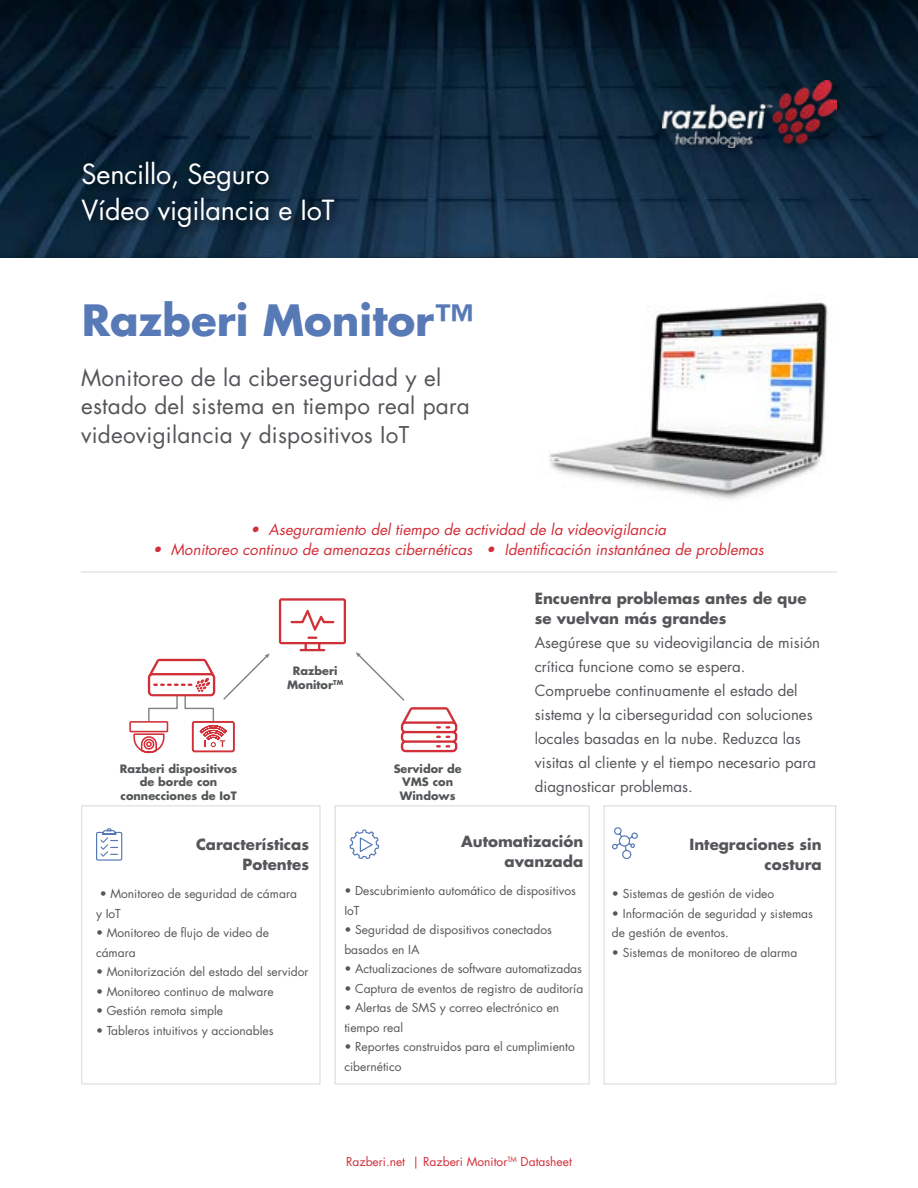
<style>
.page{position:relative;width:918px;height:1188px;background:#fff}
.page>*{position:absolute;margin:0;border:0;box-sizing:border-box;transform-origin:0 0}
.t1{font:700 42px "Futura Std";color:#577ab7}
.t2{font:27px/36px "Futura Std";letter-spacing:-.005em;color:#fff}
.t3{font:22.5px/28.5px "Futura Std";letter-spacing:.01em;color:#55565a}
.t4{font:15px/24px "Futura Std";color:#55565a}
.t5{font:italic 15px "Futura Std";color:#d12e38}
.t6{font:700 15px/19.5px "Futura Std";color:#55565a;text-align:right}
.t7{font:12px/19.5px "Futura Std";color:#55565a}
.t8{font:12px "Futura Std";color:#d12e38}
.t9{font:700 11.25px/13.5px "Futura Std";color:#545759;text-align:center}
</style>
<div class="page">
<img style="left:0;top:0;width:918px;height:257px">
<div style="left:78px;top:158px;width:269px;height:81px;background:#000;opacity:.5"></div>
<div style="left:657px;top:76px;width:191px;height:83px;background:#000;opacity:.5"></div>
<img style="left:662px;top:81px;width:175px;height:67px">
<img style="left:549px;top:302px;width:279px;height:197px">
<div style="left:604px;top:806px;width:232px;height:278px;border:1px solid #dbd8d6"></div>
<div style="left:335px;top:806px;width:255px;height:278px;border:1px solid #dbd8d6"></div>
<div style="left:81px;top:806px;width:239px;height:278px;border:1px solid #dbd8d6"></div>
<hr style="left:81px;top:572px;width:756px;height:1px;background:#dbd8d6">
<svg style="left:96px;top:828px;width:27px;height:33px"></svg>
<svg style="left:349px;top:829px;width:31px;height:31px"></svg>
<svg style="left:612px;top:827px;width:26px;height:33px"></svg>
<svg style="left:356px;top:652px;width:101px;height:100px"></svg>
<svg style="left:129px;top:653px;width:141px;height:100px"></svg>
<svg style="left:279px;top:598px;width:67px;height:53px"></svg>
<h2 class="t2" style="left:82px;top:156px;width:254px">Sencillo, Seguro<br>Vídeo vigilancia e IoT</h2>
<h1 class="t1" style="left:82px;top:293px;width:394px">Razberi Monitor™</h1>
<h3 class="t3" style="left:81px;top:364px;width:390px">Monitoreo de la ciberseguridad y el estado del sistema en tiempo real para videovigilancia y dispositivos IoT</h3>
<p class="t5" style="left:250px;top:520px;width:417px">• Aseguramiento del tiempo de actividad de la videovigilancia</p>
<p class="t5" style="left:153px;top:540px;width:613px">• Monitoreo continuo de amenazas cibernéticas • Identificación instantánea de problemas</p>
<p class="t9" style="left:287px;top:664px;width:58px">Razberi<br>Monitor<sup>TM</sup></p>
<p class="t9" style="left:120px;top:762px;width:119px">Razberi dispositivos de borde con connecciones de IoT</p>
<p class="t9" style="left:394px;top:762px;width:70px">Servidor de<br>VMS con<br>Windows</p>
<p class="t6" style="left:535px;top:589px;width:273px;text-align:left">Encuentra problemas antes de que se vuelvan más grandes</p>
<p class="t4" style="left:535px;top:630px;width:287px">Asegúrese que su videovigilancia de misión crítica funcione como se espera.<br>Compruebe continuamente el estado del sistema y la ciberseguridad con soluciones locales basadas en la nube. Reduzca las visitas al cliente y el tiempo necesario para diagnosticar problemas.</p>
<p class="t6" style="left:196px;top:835px;width:115px">Características<br>Potentes</p>
<p class="t7" style="left:96px;top:884px;width:202px;text-indent:4px">• Monitoreo de seguridad de cámara y IoT</p>
<p class="t7" style="left:96px;top:923px;width:174px">• Monitoreo de flujo de video de cámara</p>
<p class="t7" style="left:96px;top:962px;width:214px">• Monitorización del estado del servidor</p>
<p class="t7" style="left:96px;top:982px;width:179px">• Monitoreo continuo de malware</p>
<p class="t7" style="left:96px;top:1001px;width:129px">• Gestión remota simple</p>
<p class="t7" style="left:96px;top:1021px;width:179px">• Tableros intuitivos y accionables</p>
<p class="t6" style="left:461px;top:832px;width:124px">Automatización avanzada</p>
<p class="t7" style="left:344px;top:881px;width:233px">• Descubrimiento automático de dispositivos<br>IoT</p>
<p class="t7" style="left:344px;top:920px;width:209px">• Seguridad de dispositivos conectados basados en IA</p>
<p class="t7" style="left:344px;top:959px;width:239px">• Actualizaciones de software automatizadas</p>
<p class="t7" style="left:344px;top:979px;width:240px">• Captura de eventos de registro de auditoría</p>
<p class="t7" style="left:344px;top:998px;width:216px">• Alertas de SMS y correo electrónico en tiempo real</p>
<p class="t7" style="left:344px;top:1037px;width:232px">• Reportes construidos para el cumplimiento cibernético</p>
<p class="t6" style="left:689px;top:835px;width:134px">Integraciones sin costura</p>
<p class="t7" style="left:612px;top:884px;width:164px">• Sistemas de gestión de video</p>
<p class="t7" style="left:612px;top:904px;width:202px">• Información de seguridad y sistemas de gestión de eventos.</p>
<p class="t7" style="left:612px;top:943px;width:187px">• Sistemas de monitoreo de alarma</p>
<p class="t8" style="left:346px;top:1154px;width:227px">Razberi.net | Razberi Monitor<sup>TM</sup> Datasheet</p>
</div>
